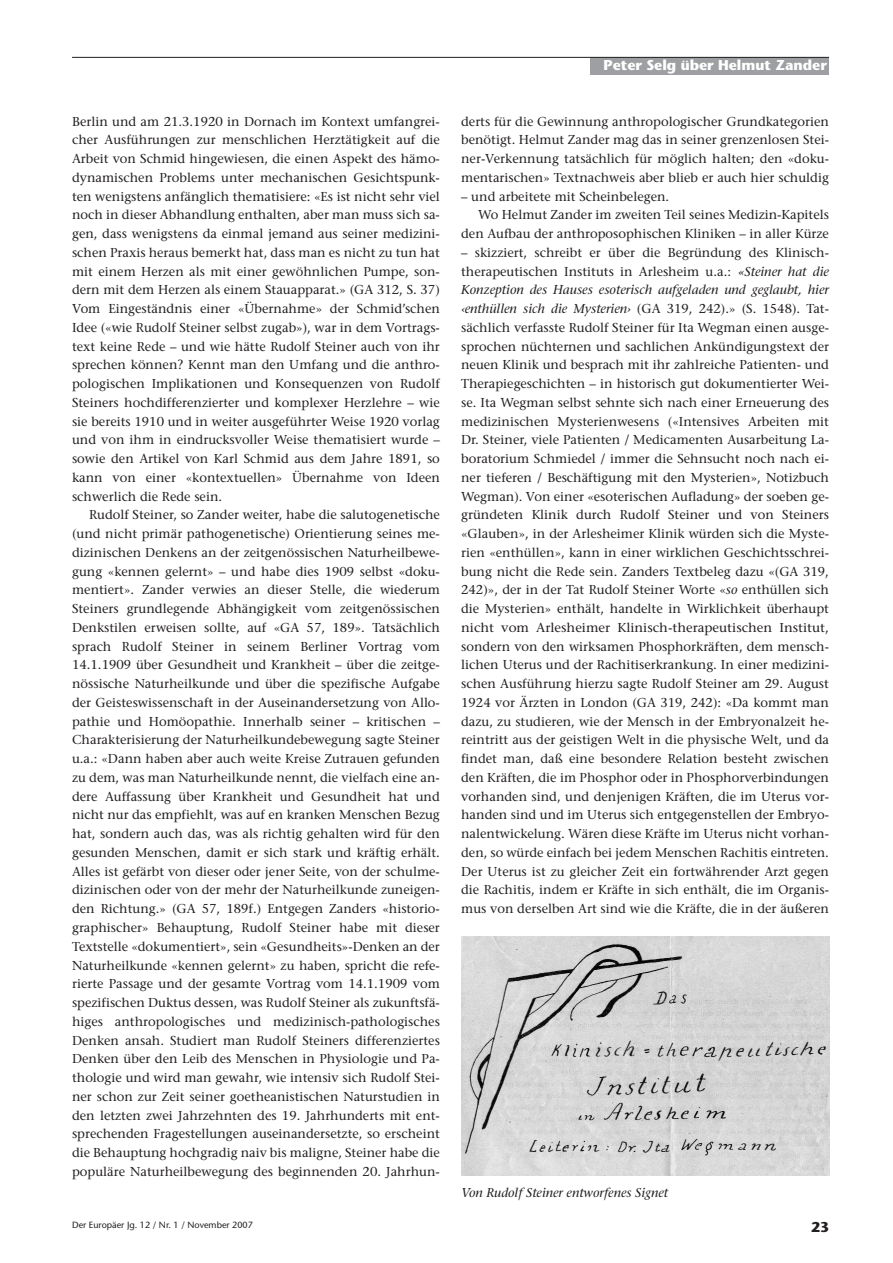
<style>
.page{position:relative;width:893px;height:1263px;background:#fff}
.page>*{position:absolute;margin:0;border:0;box-sizing:border-box;transform-origin:0 0}
.t1{font:700 14.25px "Stone Sans";color:#fff}
.t2{font:700 14.25px "Stone Sans";color:#231f20}
.t3{font:12.9px/18.8px "Stone Serif";color:#231f20;text-align:justify}
.t4{font:italic 12.75px "Stone Serif";color:#231f20}
.t5{font:9px "Stone Sans";color:#231f20}
.s1{font-style:italic}
</style>
<div class="page">
<div style="left:591px;top:57px;width:238px;height:17px;background:#9d9fa2"></div>
<hr style="left:72px;top:57px;width:757px;height:1px;background:#231f20">
<img style="left:461px;top:937px;width:368px;height:238px">
<p class="t3" style="left:72px;top:113px;width:369px">Berlin und am 21.3.1920 in Dornach im Kontext umfangrei&shy;cher Ausführungen zur menschlichen Herztätigkeit auf die Arbeit von Schmid hingewiesen, die einen Aspekt des hämo&shy;dynamischen Problems unter mechanischen Gesichtspunk&shy;ten wenigstens anfänglich thematisiere: «Es ist nicht sehr viel noch in dieser Abhandlung enthalten, aber man muss sich sa&shy;gen, dass wenigstens da einmal jemand aus seiner medizini&shy;schen Praxis heraus bemerkt hat, dass man es nicht zu tun hat mit einem Herzen als mit einer gewöhnlichen Pumpe, son&shy;dern mit dem Herzen als einem Stauapparat.» (GA 312, S. 37)<br>Vom Eingeständnis einer «Übernahme» der Schmid’schen Idee («wie Rudolf Steiner selbst zugab»), war in dem Vortrags&shy;text keine Rede – und wie hätte Rudolf Steiner auch von ihr sprechen können? Kennt man den Umfang und die anthro&shy;pologischen Implikationen und Konsequenzen von Rudolf Steiners hochdifferenzierter und komplexer Herzlehre – wie sie bereits 1910 und in weiter ausgeführter Weise 1920 vorlag und von ihm in eindrucksvoller Weise thematisiert wurde – sowie den Artikel von Karl Schmid aus dem Jahre 1891, so kann von einer «kontextuellen» Übernahme von Ideen schwerlich die Rede sein.</p>
<p class="t3" style="left:72px;top:507px;width:369px;text-indent:17px">Rudolf Steiner, so Zander weiter, habe die salutogenetische (und nicht primär pathogenetische) Orientierung seines me&shy;dizinischen Denkens an der zeitgenössischen Naturheilbewe&shy;gung «kennen gelernt» – und habe dies 1909 selbst «doku&shy;mentiert». Zander verwies an dieser Stelle, die wiederum Steiners grundlegende Abhängigkeit vom zeitgenössischen Denkstilen erweisen sollte, auf «GA 57, 189». Tatsächlich sprach Rudolf Steiner in seinem Berliner Vortrag vom 14.1.1909 über Gesundheit und Krankheit – über die zeitge&shy;nössische Naturheilkunde und über die spezifische Aufgabe der Geisteswissenschaft in der Auseinandersetzung von Allo&shy;pathie und Homöopathie. Innerhalb seiner – kritischen – Charakterisierung der Naturheilkundebewegung sagte Steiner u.a.: «Dann haben aber auch weite Kreise Zutrauen gefunden zu dem, was man Naturheilkunde nennt, die vielfach eine an&shy;dere Auffassung über Krankheit und Gesundheit hat und nicht nur das empfiehlt, was auf en kranken Menschen Bezug hat, sondern auch das, was als richtig gehalten wird für den gesunden Menschen, damit er sich stark und kräftig erhält.<br>Alles ist gefärbt von dieser oder jener Seite, von der schulme&shy;dizinischen oder von der mehr der Naturheilkunde zuneigen&shy;den Richtung.» (GA 57, 189f.) Entgegen Zanders «historio&shy;graphischer» Behauptung, Rudolf Steiner habe mit dieser Textstelle «dokumentiert», sein «Gesundheits»-Denken an der Naturheilkunde «kennen gelernt» zu haben, spricht die refe&shy;rierte Passage und der gesamte Vortrag vom 14.1.1909 vom spezifischen Duktus dessen, was Rudolf Steiner als zukunftsfä&shy;higes anthropologisches und medizinisch-pathologisches Denken ansah. Studiert man Rudolf Steiners differenziertes Denken über den Leib des Menschen in Physiologie und Pa&shy;thologie und wird man gewahr, wie intensiv sich Rudolf Stei&shy;ner schon zur Zeit seiner goetheanistischen Naturstudien in den letzten zwei Jahrzehnten des 19. Jahrhunderts mit ent&shy;sprechenden Fragestellungen auseinandersetzte, so erscheint die Behauptung hochgradig naiv bis maligne, Steiner habe die populäre Naturheilbewegung des beginnenden 20. Jahrhun-</p>
<p class="t1" style="left:604px;top:60px;width:225px">Peter Selg über Helmut Zander</p>
<p class="t3" style="left:461px;top:113px;width:369px">derts für die Gewinnung anthropologischer Grundkategorien benötigt. Helmut Zander mag das in seiner grenzenlosen Stei&shy;ner-Verkennung tatsächlich für möglich halten; den «doku&shy;mentarischen» Textnachweis aber blieb er auch hier schuldig</p>
<p class="t3" style="left:461px;top:188px;width:210px">– und arbeitete mit Scheinbelegen.</p>
<p class="t3" style="left:478px;top:207px;width:352px">Wo Helmut Zander im zweiten Teil seines Medizin-Kapitels</p>
<p class="t3" style="left:461px;top:226px;width:369px">den Aufbau der anthroposophischen Kliniken – in aller Kürze</p>
<p class="t3" style="left:461px;top:244px;width:369px">– skizziert, schreibt er über die Begründung des Klinisch&shy;therapeutischen Instituts in Arlesheim u.a.: <span class="s1">«Steiner hat die Konzeption des Hauses esoterisch aufgeladen und geglaubt, hier ‹enthüllen sich die Mysterien›</span> (GA 319, 242).» (S. 1548). Tat&shy;sächlich verfasste Rudolf Steiner für Ita Wegman einen ausge&shy;sprochen nüchternen und sachlichen Ankündigungstext der neuen Klinik und besprach mit ihr zahlreiche Patienten- und Therapiegeschichten – in historisch gut dokumentierter Wei&shy;se. Ita Wegman selbst sehnte sich nach einer Erneuerung des medizinischen Mysterienwesens («Intensives Arbeiten mit Dr. Steiner, viele Patienten / Medicamenten Ausarbeitung La&shy;boratorium Schmiedel / immer die Sehnsucht noch nach ei&shy;ner tieferen / Beschäftigung mit den Mysterien», Notizbuch Wegman). Von einer «esoterischen Aufladung» der soeben ge&shy;gründeten Klinik durch Rudolf Steiner und von Steiners «Glauben», in der Arlesheimer Klinik würden sich die Myste&shy;rien «enthüllen», kann in einer wirklichen Geschichtsschrei&shy;bung nicht die Rede sein. Zanders Textbeleg dazu «(GA 319, 242)», der in der Tat Rudolf Steiner Worte «<span class="s1">so</span> enthüllen sich die Mysterien» enthält, handelte in Wirklichkeit überhaupt nicht vom Arlesheimer Klinisch-therapeutischen Institut, sondern von den wirksamen Phosphorkräften, dem mensch&shy;lichen Uterus und der Rachitiserkrankung. In einer medizini&shy;schen Ausführung hierzu sagte Rudolf Steiner am 29. August 1924 vor Ärzten in London (GA 319, 242): «Da kommt man dazu, zu studieren, wie der Mensch in der Embryonalzeit he&shy;reintritt aus der geistigen Welt in die physische Welt, und da findet man, daß eine besondere Relation besteht zwischen den Kräften, die im Phosphor oder in Phosphorverbindungen vorhanden sind, und denjenigen Kräften, die im Uterus vor&shy;handen sind und im Uterus sich entgegenstellen der Embryo&shy;nalentwickelung. Wären diese Kräfte im Uterus nicht vorhan&shy;den, so würde einfach bei jedem Menschen Rachitis eintreten.<br>Der Uterus ist zu gleicher Zeit ein fortwährender Arzt gegen die Rachitis, indem er Kräfte in sich enthält, die im Organis&shy;mus von derselben Art sind wie die Kräfte, die in der äußeren</p>
<p class="t4" style="left:461px;top:1188px;width:208px">Von Rudolf Steiner entworfenes Signet</p>
<p class="t5" style="left:72px;top:1222px;width:182px">Der Europäer Jg. 12 / Nr. 1 / November 2007</p>
<p class="t2" style="left:811px;top:1222px;width:19px">23</p>
</div>
